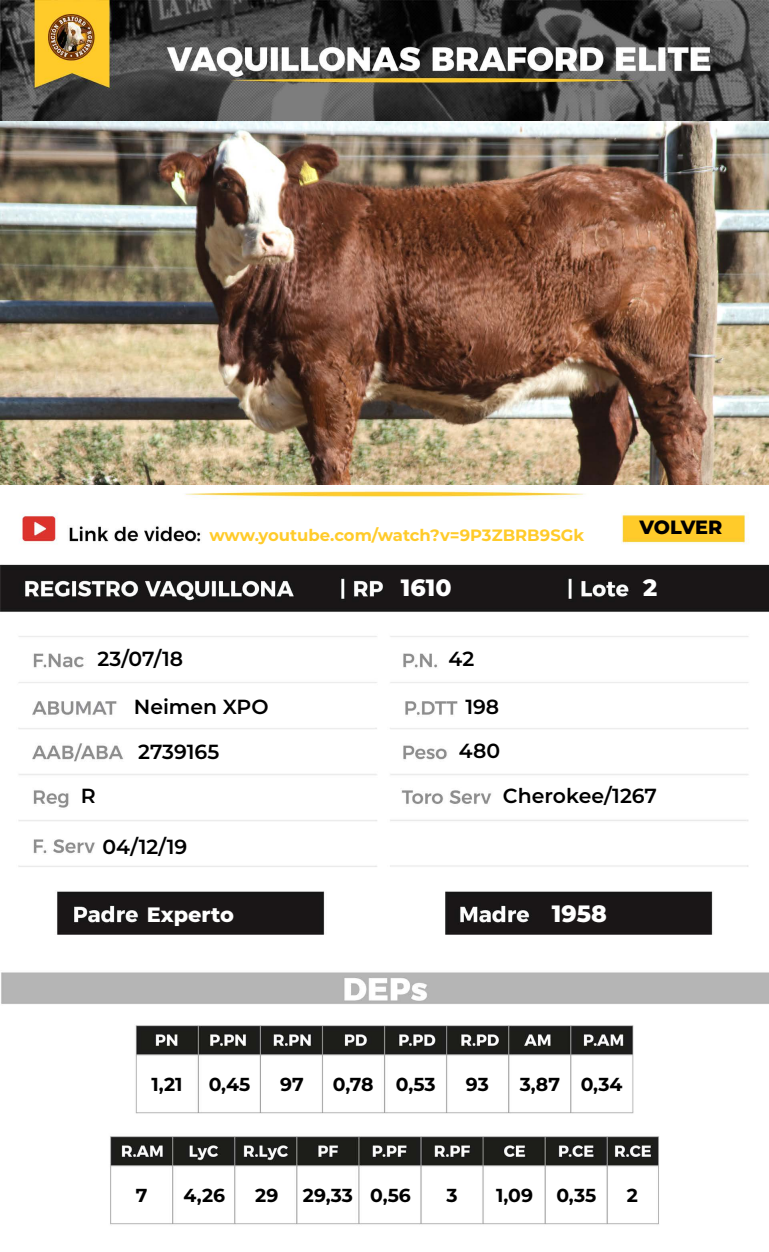
<style>
.page{position:relative;width:769px;height:1252px;background:#fff}
.page>*{position:absolute;margin:0;border:0;box-sizing:border-box;transform-origin:0 0}
.t1{font:800 23.6px "Montserrat";color:#fff}
.t2{font:800 20.8px "Montserrat";color:#fff}
.t3{font:600 20.4px/43.6px "Montserrat";color:#000;text-align:center}
.t4{font:800 19.2px "Montserrat";letter-spacing:-.015em;color:#000}
.t5{font:700 18.8px "Montserrat Alternates";color:#000}
.t6{font:700 16.4px "Montserrat";color:#ffcb2a}
</style>
<div class="page">
<img style="left:0;top:0;width:768px;height:1225px">
<img style="left:0;top:122px;width:768px;height:363px">
<p class="t6" style="left:209px;top:523px;width:376px">www.youtube.com/watch?v=9P3ZBRB9SGk</p>
<p class="t1" style="left:400px;top:571px;width:52px">1610</p>
<p class="t3" style="left:98px;top:636px;width:87px">23/07/18</p>
<p class="t3" style="left:448px;top:636px;width:27px">42</p>
<p class="t3" style="left:458px;top:684px;width:43px">198<br>480</p>
<p class="t3" style="left:134px;top:684px;width:136px">Neimen XPO</p>
<p class="t3" style="left:138px;top:729px;width:83px">2739165</p>
<p class="t4" style="left:639px;top:513px;width:84px">VOLVER</p>
<p class="t1" style="left:642px;top:571px;width:16px">2</p>
<p class="t3" style="left:81px;top:773px;width:16px">R</p>
<p class="t3" style="left:102px;top:823px;width:86px">04/12/19</p>
<p class="t3" style="left:502px;top:773px;width:155px">Cherokee/1267</p>
<p class="t2" style="left:147px;top:899px;width:88px">Experto</p>
<p class="t1" style="left:551px;top:896px;width:56px">1958</p>
<p class="t5" style="left:151px;top:1071px;width:32px">1,21</p>
<p class="t5" style="left:208px;top:1071px;width:43px">0,45</p>
<p class="t5" style="left:280px;top:1071px;width:25px">97</p>
<p class="t5" style="left:332px;top:1071px;width:42px">0,78</p>
<p class="t5" style="left:395px;top:1071px;width:41px">0,53</p>
<p class="t5" style="left:465px;top:1071px;width:24px">93</p>
<p class="t5" style="left:519px;top:1071px;width:42px">3,87</p>
<p class="t5" style="left:580px;top:1071px;width:43px">0,34</p>
<p class="t5" style="left:136px;top:1181px;width:13px">7</p>
<p class="t5" style="left:183px;top:1181px;width:43px">4,26</p>
<p class="t5" style="left:255px;top:1181px;width:25px">29</p>
<p class="t5" style="left:303px;top:1181px;width:52px">29,33</p>
<p class="t5" style="left:370px;top:1181px;width:42px">0,56</p>
<p class="t5" style="left:446px;top:1181px;width:13px">3</p>
<p class="t5" style="left:496px;top:1181px;width:38px">1,09</p>
<p class="t5" style="left:556px;top:1181px;width:41px">0,35</p>
<p class="t5" style="left:626px;top:1181px;width:13px">2</p>
</div>
